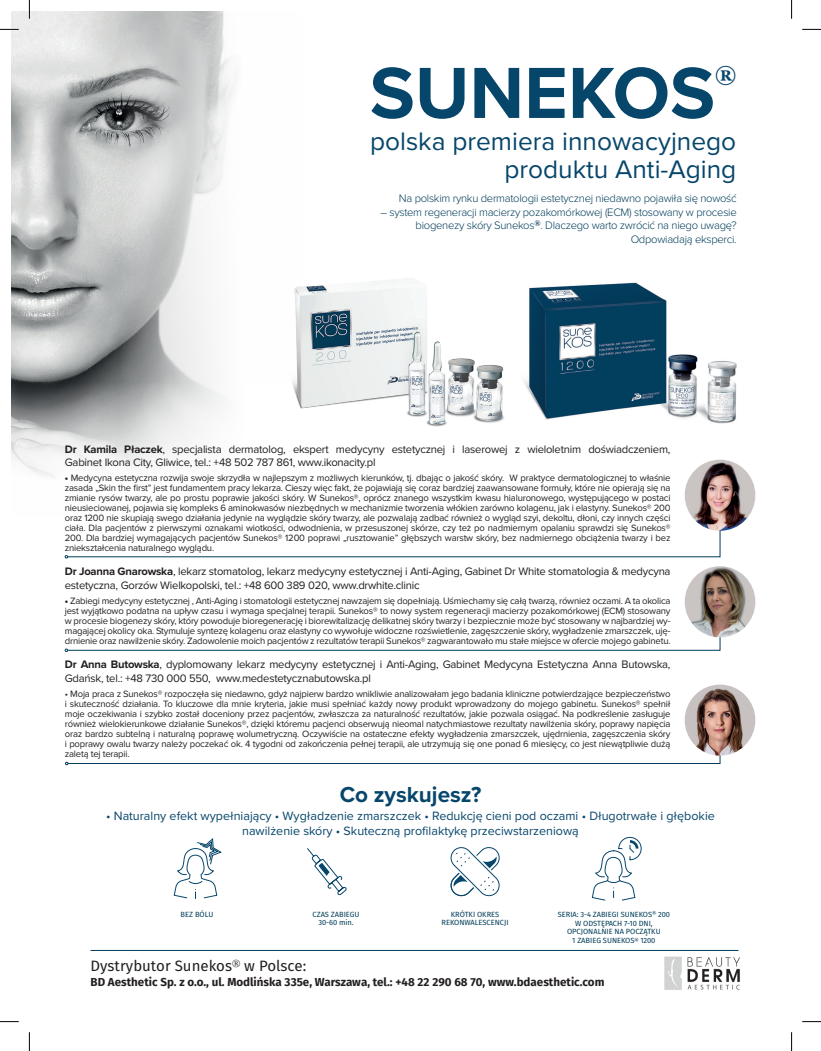
<style>
.page{position:relative;width:821px;height:1051px;background:#fff}
.page>*{position:absolute;margin:0;border:0;box-sizing:border-box;transform-origin:0 0}
.t1{font:700 75px "Proxima Nova";color:#07466b}
.t2{font:26.25px/27.5px "Proxima Nova";color:#07466b;text-align:right}
.t3{font:700 22.5px "Proxima Nova";color:#07466b}
.t4{font:700 22.5px "Georgia";color:#07466b}
.t5{font:15px "Fira Sans";color:#231f20}
.t6{font:12.5px/15px "Proxima Nova";color:#07466b;text-align:center}
.t7{font:700 11.62px "Fira Sans";color:#231f20}
.t8{font:11.25px/13.5px "Proxima Nova";letter-spacing:-.02em;color:#231f20}
.t9{font:300 11.25px/13.5px "Proxima Nova";letter-spacing:-.025em;color:#013d5a;text-align:right}
.t10{font:9.5px/10px "Proxima Nova";letter-spacing:-.02em;color:#231f20;text-align:justify}
.t11{font:7.5px/8.8px "Fira Sans";color:#013d5a;text-align:center}
.s1{font-weight:700}
.s2{font-weight:900}
.s3{font-weight:300}
</style>
<div class="page">
<img style="left:524px;top:282px;width:213px;height:142px">
<img style="left:301px;top:278px;width:203px;height:149px">
<img style="left:12px;top:12px;width:289px;height:465px">
<svg style="left:65px;top:756px;width:655px;height:9px"></svg>
<svg style="left:307px;top:848px;width:39px;height:47px"></svg>
<svg style="left:450px;top:847px;width:50px;height:50px"></svg>
<svg style="left:591px;top:836px;width:51px;height:65px"></svg>
<svg style="left:174px;top:838px;width:48px;height:61px"></svg>
<hr style="left:91px;top:950px;width:647px;height:1px;background:#013d5a">
<svg style="left:65px;top:531px;width:655px;height:27px"></svg>
<svg style="left:65px;top:629px;width:655px;height:23px"></svg>
<img style="left:684px;top:460px;width:71px;height:71px;border-radius:35px">
<img style="left:684px;top:566px;width:71px;height:71px;border-radius:35px">
<img style="left:684px;top:684px;width:71px;height:72px;border-radius:35px">
<img style="left:664px;top:956px;width:76px;height:34px">
<svg style="left:0;top:29px;width:19px;height:1px"></svg>
<svg style="left:802px;top:29px;width:19px;height:1px"></svg>
<svg style="left:0;top:1021px;width:19px;height:1px"></svg>
<svg style="left:802px;top:1021px;width:19px;height:1px"></svg>
<svg style="left:29px;top:0;width:1px;height:19px"></svg>
<svg style="left:29px;top:1032px;width:1px;height:19px"></svg>
<svg style="left:791px;top:0;width:1px;height:19px"></svg>
<svg style="left:791px;top:1032px;width:1px;height:19px"></svg>
<h1 class="t1" style="left:370px;top:48px;width:347px">SUNEKOS</h1>
<h3 class="t4" style="left:715px;top:59px;width:23px">®</h3>
<h2 class="t2" style="left:370px;top:127px;width:368px">polska premiera innowacyjnego produktu Anti-Aging</h2>
<p class="t9" style="left:399px;top:191px;width:339px">Na polskim rynku dermatologii estetycznej niedawno pojawiła się nowość</p>
<p class="t9" style="left:380px;top:205px;width:358px">– system regeneracji macierzy pozakomórkowej (ECM) stosowany w procesie biogenezy skóry Sunekos<sup>®</sup>. Dlaczego warto zwrócić na niego uwagę?<br>Odpowiadają eksperci.</p>
<p class="t8" style="left:65px;top:443px;width:607px;line-height:12.5px"><span class="s1">Dr Kamila Płaczek</span>, specjalista dermatolog, ekspert medycyny estetycznej i laserowej z wieloletnim doświadczeniem,<br>Gabinet Ikona City, Gliwice, tel.: +48 502 787 861, www.ikonacity.pl</p>
<p class="t10" style="left:65px;top:473px;width:607px"><span class="s2">•</span> Medycyna estetyczna rozwija swoje skrzydła w najlepszym z możliwych kierunków, tj. dbając o jakość skóry. W praktyce dermatologicznej to właśnie zasada „Skin the first” jest fundamentem pracy lekarza. Cieszy więc fakt, że pojawiają się coraz bardziej zaawansowane formuły, które nie opierają się na zmianie rysów twarzy, ale po prostu poprawie jakości skóry. W Sunekos<span class="s3">®</span>, oprócz znanego wszystkim kwasu hialuronowego, występującego w postaci nieusieciowanej, pojawia się kompleks 6 aminokwasów niezbędnych w mechanizmie tworzenia włókien zarówno kolagenu, jak i elastyny. Sunekos<span class="s3">®</span> 200 oraz 1200 nie skupiają swego działania jedynie na wyglądzie skóry twarzy, ale pozwalają zadbać również o wygląd szyi, dekoltu, dłoni, czy innych części ciała. Dla pacjentów z pierwszymi oznakami wiotkości, odwodnienia, w przesuszonej skórze, czy też po nadmiernym opalaniu sprawdzi się Sunekos<span class="s3">® </span>200. Dla bardziej wymagających pacjentów Sunekos<span class="s3">®</span> 1200 poprawi „rusztowanie” głębszych warstw skóry, bez nadmiernego obciążenia twarzy i bez zniekształcenia naturalnego wyglądu.</p>
<p class="t8" style="left:65px;top:564px;width:607px"><span class="s1">Dr Joanna Gnarowska</span>, lekarz stomatolog, lekarz medycyny estetycznej i Anti-Aging, Gabinet Dr White stomatologia &amp; medycyna estetyczna, Gorzów Wielkopolski, tel.: +48 600 389 020, www.drwhite.clinic</p>
<p class="t10" style="left:65px;top:596px;width:607px"><span class="s2">•</span> Zabiegi medycyny estetycznej , Anti-Aging i stomatologii estetycznej nawzajem się dopełniają. Uśmiechamy się całą twarzą, również oczami. A ta okolica jest wyjątkowo podatna na upływ czasu i wymaga specjalnej terapii. Sunekos<span class="s3">®</span> to nowy system regeneracji macierzy pozakomórkowej (ECM) stosowany w procesie biogenezy skóry, który powoduje bioregenerację i biorewitalizację delikatnej skóry twarzy i bezpiecznie może być stosowany w najbardziej wy&shy;magającej okolicy oka. Stymuluje syntezę kolagenu oraz elastyny co wywołuje widoczne rozświetlenie, zagęszczenie skóry, wygładzenie zmarszczek, uję&shy;drnienie oraz nawilżenie skóry. Zadowolenie moich pacjentów z rezultatów terapii Sunekos<span class="s3">®</span> zagwarantowało mu stałe miejsce w ofercie mojego gabinetu.</p>
<p class="t8" style="left:65px;top:657px;width:607px"><span class="s1">Dr Anna Butowska</span>, dyplomowany lekarz medycyny estetycznej i Anti-Aging, Gabinet Medycyna Estetyczna Anna Butowska,<br>Gdańsk, tel.: +48 730 000 550, www.medestetycznabutowska.pl</p>
<p class="t10" style="left:65px;top:689px;width:607px">• Moja praca z Sunekos<span class="s3">®</span> rozpoczęła się niedawno, gdyż najpierw bardzo wnikliwie analizowałam jego badania kliniczne potwierdzające bezpieczeństwo i skuteczność działania. To kluczowe dla mnie kryteria, jakie musi spełniać każdy nowy produkt wprowadzony do mojego gabinetu. Sunekos<span class="s3">®</span> spełnił moje oczekiwania i szybko został doceniony przez pacjentów, zwłaszcza za naturalność rezultatów, jakie pozwala osiągać. Na podkreślenie zasługuje również wielokierunkowe działanie Sunekos<span class="s3">®</span>, dzięki któremu pacjenci obserwują nieomal natychmiastowe rezultaty nawilżenia skóry, poprawy napięcia oraz bardzo subtelną i naturalną poprawę wolumetryczną. Oczywiście na ostateczne efekty wygładzenia zmarszczek, ujędrnienia, zagęszczenia skóry i poprawy owalu twarzy należy poczekać ok. 4 tygodni od zakończenia pełnej terapii, ale utrzymują się one ponad 6 miesięcy, co jest niewątpliwie dużą zaletą tej terapii.</p>
<h3 class="t3" style="left:340px;top:781px;width:143px">Co zyskujesz?</h3>
<h3 class="t6" style="left:106px;top:808px;width:610px">• Naturalny efekt wypełniający • Wygładzenie zmarszczek • Redukcję cieni pod oczami • Długotrwałe i głębokie nawilżenie skóry • Skuteczną profilaktykę przeciwstarzeniową</h3>
<p class="t11" style="left:181px;top:910px;width:34px">BEZ BÓLU</p>
<p class="t11" style="left:312px;top:909px;width:48px">CZAS ZABIEGU<br>30-60 min.</p>
<p class="t11" style="left:441px;top:909px;width:68px">KRÓTKI OKRES<br>REKONWALESCENCJI</p>
<p class="t11" style="left:558px;top:910px;width:114px">SERIA: 3-4 ZABIEGI SUNEKOS<sup>®</sup> 200<br>W ODSTĘPACH 7-10 DNI,<br>OPCJONALNIE NA POCZĄTKU<br>1 ZABIEG SUNEKOS<sup>®</sup> 1200</p>
<h3 class="t5" style="left:91px;top:955px;width:217px">Dystrybutor Sunekos<sup>®</sup> w Polsce:</h3>
<p class="t7" style="left:91px;top:974px;width:515px">BD Aesthetic Sp. z o.o., ul. Modlińska 335e, Warszawa, tel.: +48 22 290 68 70, www.bdaesthetic.com</p>
</div>
